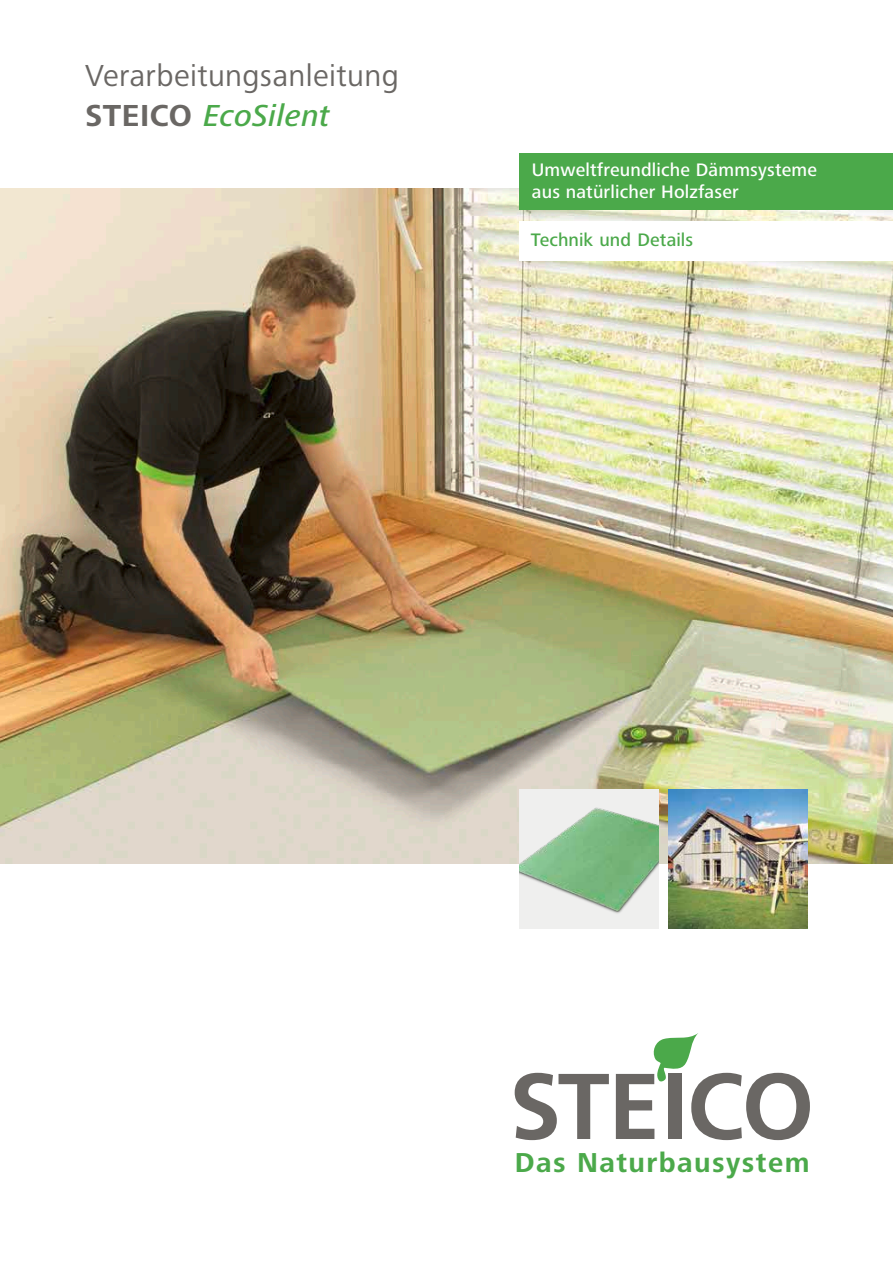
<style>
.page{position:relative;width:893px;height:1263px;background:#fff}
.page>*{position:absolute;margin:0;border:0;box-sizing:border-box;transform-origin:0 0}
.t1{font:31.5px/40.2px "Frutiger Next LTW1 G";letter-spacing:.015em;color:#6a6764}
.t2{font:700 28.35px "Frutiger Next LTW1 G";letter-spacing:.05em;color:#4ba94a}
.t3{font:500 18.75px/22.5px "Frutiger Next LTW1 G";letter-spacing:.01em;color:#fff}
.t4{font:500 18.75px "Frutiger Next LTW1 G";letter-spacing:.005em;color:#4ba94a}
.s1{font-weight:700}
.s2{font-weight:500;font-style:italic;color:#4ba94a}
</style>
<div class="page">
<img style="left:0;top:188px;width:893px;height:675px">
<div style="left:519px;top:153px;width:374px;height:57px;background:#4ba94a"></div>
<div style="left:519px;top:221px;width:374px;height:39px;background:#fff"></div>
<svg style="left:515px;top:1073px;width:94px;height:67px"></svg>
<svg style="left:616px;top:1033px;width:194px;height:107px"></svg>
<img style="left:669px;top:790px;width:139px;height:139px">
<img style="left:520px;top:790px;width:139px;height:139px">
<h1 class="t1" style="left:85px;top:56px;width:315px">Verarbeitungsanleitung<br><span class="s1">STEICO</span> <span class="s2">EcoSilent</span></h1>
<p class="t3" style="left:532px;top:159px;width:287px">Umweltfreundliche Dämmsysteme aus natürlicher Holzfaser</p>
<p class="t4" style="left:531px;top:229px;width:164px">Technik und Details</p>
<p class="t4" style="left:532px;top:229px;width:109px">Lorem ipsum</p>
<h2 class="t2" style="left:515px;top:1146px;width:296px">Das Naturbausystem</h2>
</div>
